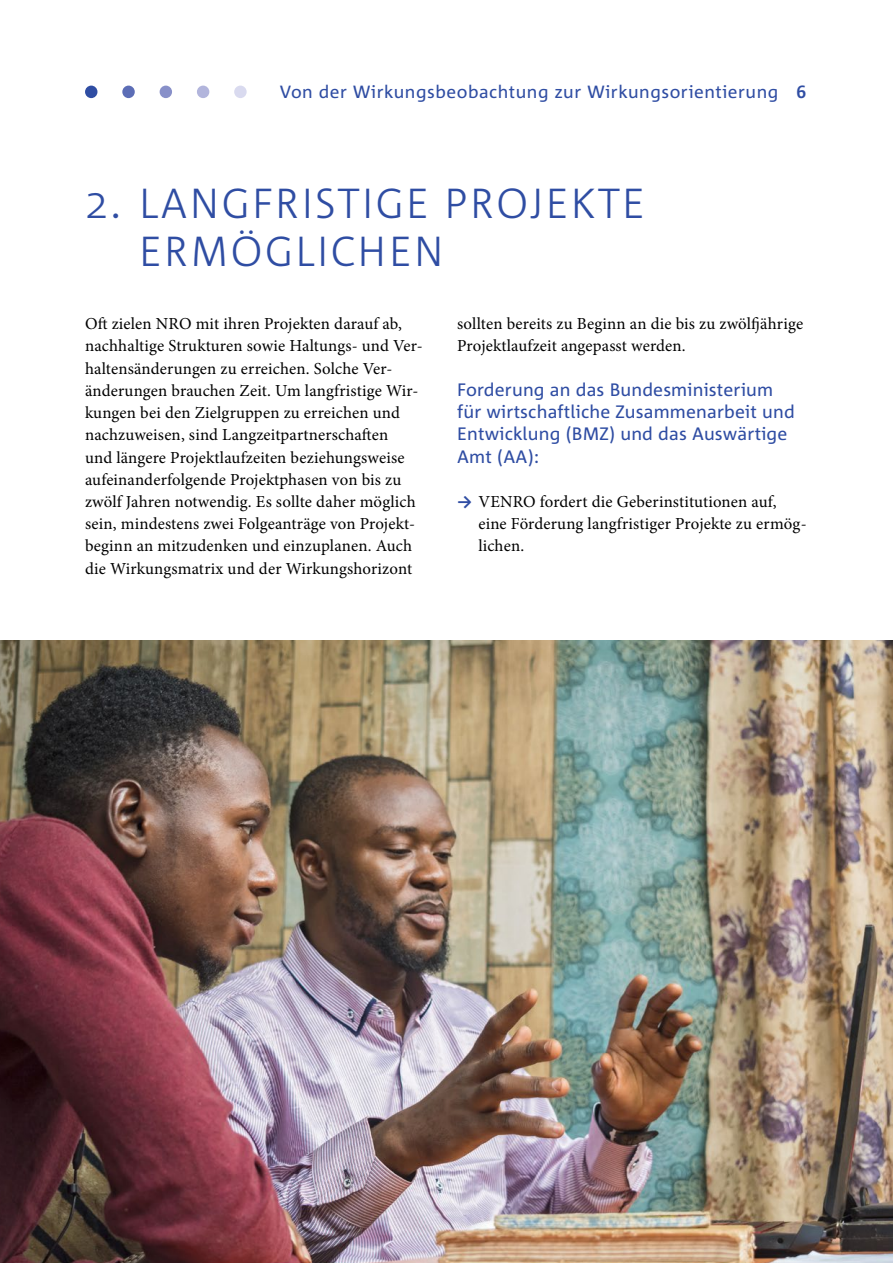
<style>
.page{position:relative;width:893px;height:1263px;background:#fff}
.page>*{position:absolute;margin:0;border:0;box-sizing:border-box;transform-origin:0 0}
.H1__Überschrift_CDM{font:300 42px/48px "Corpid";letter-spacing:.05em;color:#2f4da3}
.H2__Zwischenü__CDM_H{font:18px/22.2px "Corpid";letter-spacing:.01em;color:#2f4da3}
.t1{font:17.7px "Corpid";letter-spacing:.03em;color:#2f4da3}
.P_Fließtext{font:16.8px/22.2px "Minion Pro";letter-spacing:.01em;color:#000}
.s1{font-family:"Calibri";font-weight:700;color:#2f4da3}
</style>
<div class="page">
<div style="left:85px;top:86px;width:12px;height:12px;background:#2f4da3;border-radius:50%"></div>
<div style="left:122px;top:86px;width:13px;height:12px;background:#5c6db6;border-radius:50%"></div>
<div style="left:160px;top:86px;width:12px;height:12px;background:#8890c9;border-radius:50%"></div>
<div style="left:197px;top:86px;width:12px;height:12px;background:#b2b5dc;border-radius:50%"></div>
<div style="left:234px;top:86px;width:13px;height:12px;background:#d9daef;border-radius:50%"></div>
<img style="left:0;top:640px;width:893px;height:623px">
<p class="t1" style="left:280px;top:82px;width:500px">Von der Wirkungsbeobachtung zur Wirkungsorientierung</p>
<h1 class="H1__Überschrift_CDM" style="left:139px;top:180px;width:508px;text-indent:-54px">2. LANGFRISTIGE PROJEKTE<br>ERMÖGLICHEN</h1>
<p class="P_Fließtext" style="left:85px;top:313px;width:339px">Oft zielen NRO mit ihren Projekten darauf ab, nachhaltige Strukturen sowie Haltungs- und Ver&shy;haltensänderungen zu erreichen. Solche Ver&shy;änderungen brauchen Zeit. Um langfristige Wir&shy;kungen bei den Zielgruppen zu erreichen und nachzuweisen, sind Langzeitpartnerschaften<br>und längere Projektlaufzeiten beziehungsweise aufeinanderfolgende Projektphasen von bis zu zwölf Jahren notwendig. Es sollte daher möglich sein, mindestens zwei Folgeanträge von Projekt&shy;beginn an mitzudenken und einzuplanen. Auch die Wirkungsmatrix und der Wirkungshorizont</p>
<p class="P_Fließtext" style="left:457px;top:313px;width:348px">sollten bereits zu Beginn an die bis zu zwölfjährige<br>Projektlaufzeit angepasst werden.</p>
<h2 class="H2__Zwischenü__CDM_H" style="left:457px;top:379px;width:339px">Forderung an das Bundesministerium für wirtschaftliche Zusammenarbeit und<br>Entwicklung (BMZ) und das Auswärtige<br>Amt (AA):</h2>
<p class="P_Fließtext" style="left:478px;top:490px;width:330px;text-indent:-21px"><span class="s1">→</span> VENRO fordert die Geberinstitutionen auf, eine Förderung langfristiger Projekte zu ermög&shy;lichen.</p>
</div>
